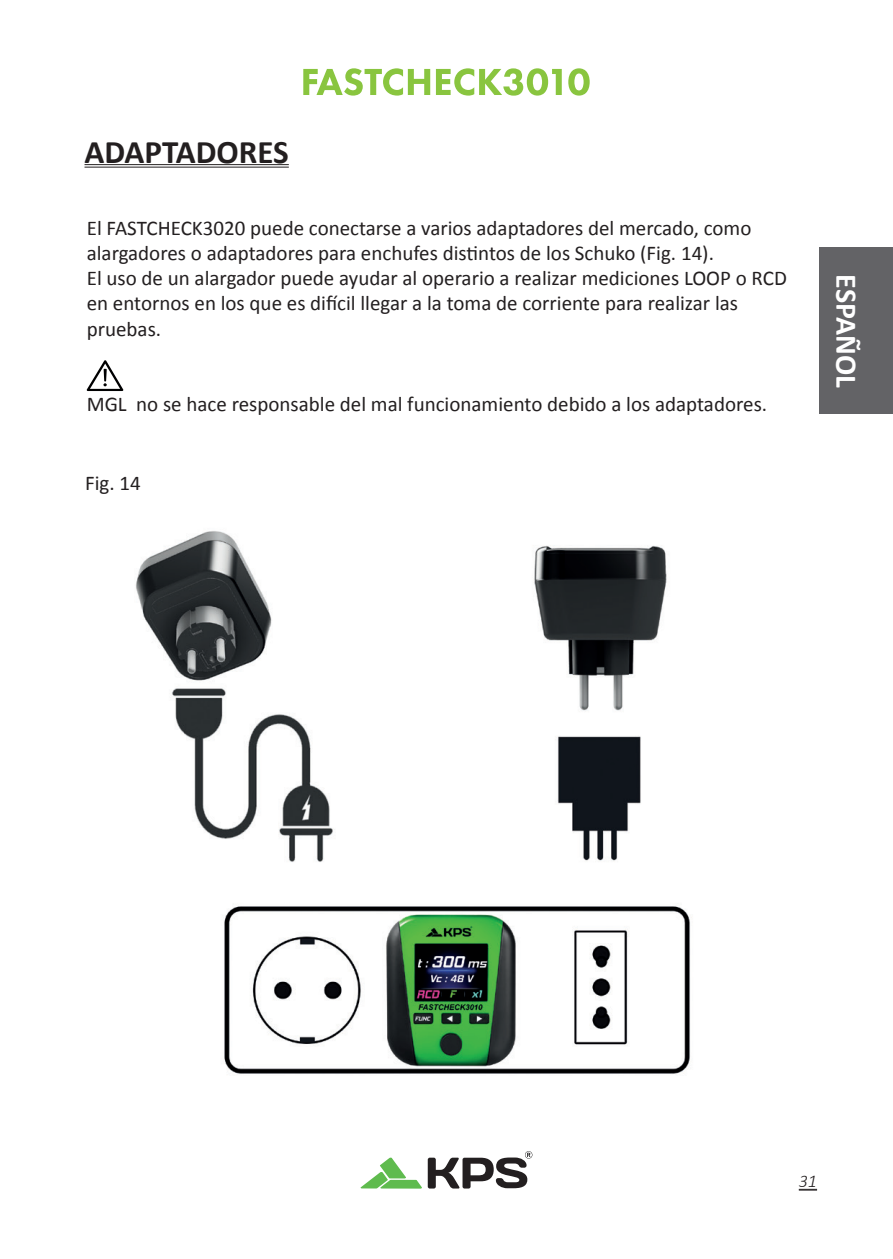
<style>
.page{position:relative;width:893px;height:1259px;background:#fff}
.page>*{position:absolute;margin:0;border:0;box-sizing:border-box;transform-origin:0 0}
.t1{font:700 33px "Calibri";color:#231f20}
.t2{font:700 30px "Calibri";color:#fff}
.t3{font:21px/25.2px "Calibri";color:#231f20}
.t4{font:italic 300 18px "Calibri";color:#231f20}
</style>
<div class="page">
<svg style="left:799px;top:1188px;width:18px;height:2px"></svg>
<svg style="left:361px;top:1157px;width:61px;height:31px"></svg>
<svg style="left:428px;top:1151px;width:104px;height:37px"></svg>
<svg style="left:303px;top:68px;width:127px;height:28px"></svg>
<svg style="left:436px;top:68px;width:126px;height:28px"></svg>
<svg style="left:568px;top:68px;width:22px;height:28px"></svg>
<div style="left:819px;top:248px;width:74px;height:166px;background:#636366"></div>
<img style="left:135px;top:531px;width:557px;height:543px">
<hr style="left:85px;top:164px;width:204px;height:1px;background:#231f20">
<hr style="left:85px;top:167px;width:204px;height:1px;background:#231f20">
<svg style="left:87px;top:360px;width:36px;height:31px"></svg>
<h1 class="t1" style="left:85px;top:131px;width:206px">ADAPTADORES</h1>
<p class="t3" style="left:87px;top:215px;width:702px">El FASTCHECK3020 puede conectarse a varios adaptadores del mercado, como alargadores o adaptadores para enchufes distintos de los Schuko (Fig. 14).<br>El uso de un alargador puede ayudar al operario a realizar mediciones LOOP o RCD en entornos en los que es difícil llegar a la toma de corriente para realizar las pruebas.</p>
<p class="t3" style="left:87px;top:392px;width:682px">MGL no se hace responsable del mal funcionamiento debido a los adaptadores.</p>
<p class="t3" style="left:85px;top:470px;width:57px">Fig. 14</p>
<h2 class="t2" style="left:866px;top:274px;width:115px;rotate:90deg">ESPAÑOL</h2>
<p class="t4" style="left:799px;top:1170px;width:20px">31</p>
</div>
